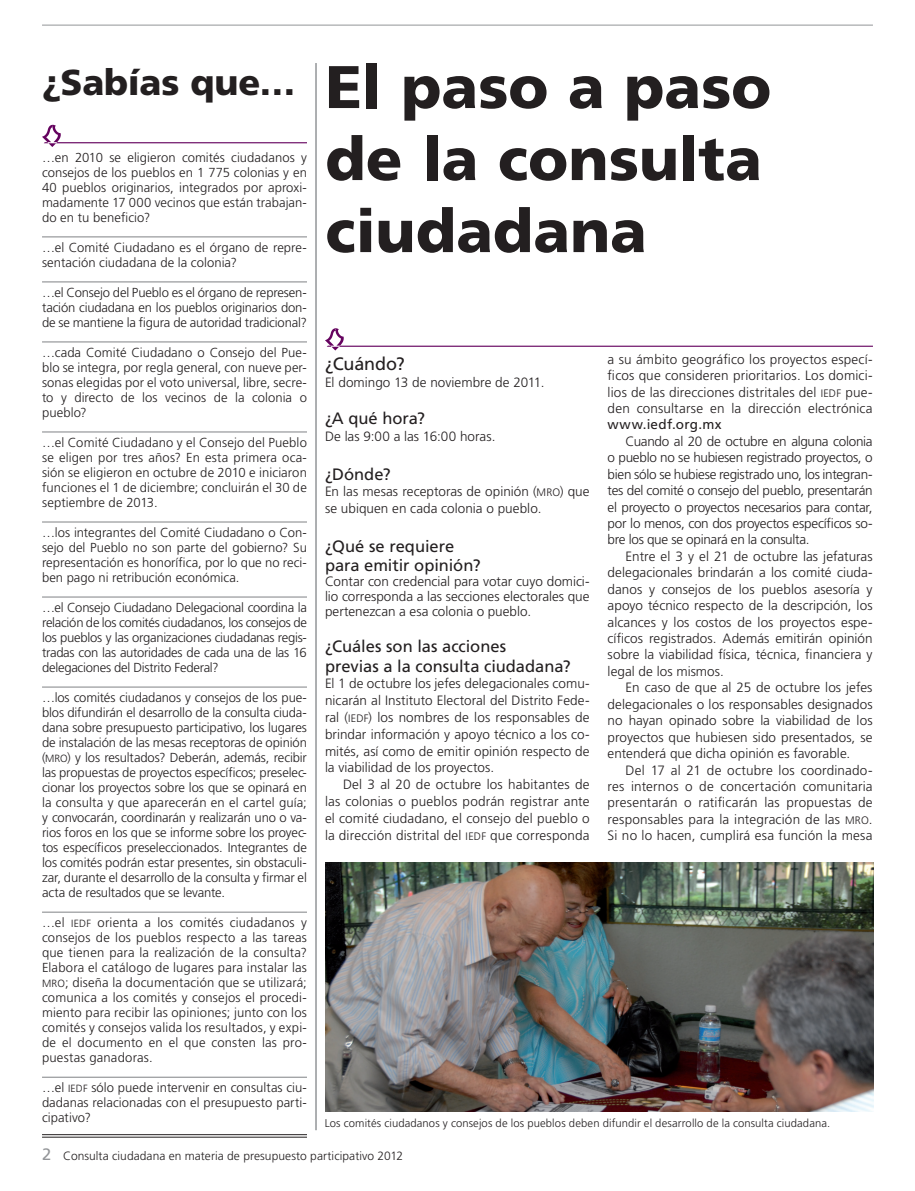
<style>
.page{position:relative;width:915px;height:1191px;background:#fff}
.page>*{position:absolute;margin:0;border:0;box-sizing:border-box;transform-origin:0 0}
.Título_3_columnas{font:900 60px/72px "Frutiger LT Std";color:#231f20}
.Título_3_columnas-2{font:900 36px "Frutiger LT Std";color:#231f20}
.Resumen_nota{font:18px "Frutiger LT Std";letter-spacing:-.005em;color:#231f20}
._2dos_titulos{font:16.5px/19.5px "Frutiger LT Std";color:#231f20}
.Folio_izquierda{font:16.5px "Frutiger LT Std";color:#939598}
.Parrafo_inicio{font:300 13.5px/16.4px "Frutiger LT Std";letter-spacing:.005em;color:#231f20;text-align:justify}
.recuadros{font:300 13.5px/15px "Frutiger LT Std";color:#231f20;text-align:justify}
.recuadros-2{font:300 13.05px/15px "Frutiger LT Std";color:#231f20;text-align:justify}
.Cornisa_izquierda{font:300 12px "Frutiger LT Std";letter-spacing:.005em;color:#231f20}
.Pie_de_foto{font:300 11.25px "Frutiger LT Std";letter-spacing:.01em;color:#231f20}
.s1{font-family:"Frutiger LT Std Light SC800";font-weight:400;font-size:10.5px}
.s2{font-family:"Frutiger LT Std Light SC800";font-weight:400;font-size:10.8px}
.s3{font-weight:400}
</style>
<div class="page">
<hr style="left:42px;top:25px;width:830px;height:1px;background:#939598">
<svg style="left:42px;top:125px;width:265px;height:22px"></svg>
<hr style="left:42px;top:237px;width:265px;height:1px;background:#808285">
<hr style="left:42px;top:282px;width:265px;height:1px;background:#808285">
<hr style="left:42px;top:342px;width:265px;height:1px;background:#808285">
<hr style="left:42px;top:432px;width:265px;height:1px;background:#808285">
<hr style="left:42px;top:522px;width:265px;height:1px;background:#808285">
<hr style="left:42px;top:597px;width:265px;height:1px;background:#808285">
<hr style="left:42px;top:687px;width:265px;height:1px;background:#808285">
<hr style="left:42px;top:912px;width:265px;height:1px;background:#808285">
<hr style="left:42px;top:1077px;width:265px;height:1px;background:#808285">
<hr style="left:42px;top:1134px;width:265px;height:1px;background:#231f20">
<hr style="left:42px;top:1136px;width:265px;height:1px;background:#231f20">
<svg style="left:325px;top:328px;width:547px;height:22px"></svg>
<hr style="left:315px;top:63px;width:1px;height:1067px;background:#939598">
<img style="left:325px;top:862px;width:548px;height:249px">
<p class="Título_3_columnas-2" style="left:42px;top:60px;width:255px">¿Sabías que…</p>
<p class="recuadros-2" style="left:42px;top:150px;width:266px">…en 2010 se eligieron comités ciudadanos y consejos de los pueblos en 1 775 colonias y en 40 pueblos originarios, integrados por aproxi&shy;madamente 17 000 vecinos que están trabajan&shy;do en tu beneficio?</p>
<p class="recuadros-2" style="left:42px;top:240px;width:266px">…el Comité Ciudadano es el órgano de repre&shy;sentación ciudadana de la colonia?</p>
<p class="recuadros-2" style="left:42px;top:285px;width:266px">…el Consejo del Pueblo es el órgano de represen&shy;tación ciudadana en los pueblos originarios don&shy;de se mantiene la figura de autoridad tradicional?</p>
<p class="recuadros-2" style="left:42px;top:345px;width:266px">…cada Comité Ciudadano o Consejo del Pue&shy;blo se integra, por regla general, con nueve per&shy;sonas elegidas por el voto universal, libre, secre&shy;to y directo de los vecinos de la colonia o pueblo?</p>
<p class="recuadros-2" style="left:42px;top:435px;width:266px">…el Comité Ciudadano y el Consejo del Pueblo se eligen por tres años? En esta primera oca&shy;sión se eligieron en octubre de 2010 e iniciaron funciones el 1 de diciembre; concluirán el 30 de septiembre de 2013.</p>
<p class="recuadros-2" style="left:42px;top:525px;width:266px">…los integrantes del Comité Ciudadano o Con&shy;sejo del Pueblo no son parte del gobierno? Su representación es honorífica, por lo que no reci&shy;ben pago ni retribución económica.</p>
<p class="recuadros-2" style="left:42px;top:600px;width:266px">…el Consejo Ciudadano Delegacional coordina la relación de los comités ciudadanos, los consejos de los pueblos y las organizaciones ciudadanas regis&shy;tradas con las autoridades de cada una de las 16 delegaciones del Distrito Federal?</p>
<p class="recuadros-2" style="left:42px;top:690px;width:266px">…los comités ciudadanos y consejos de los pue&shy;blos difundirán el desarrollo de la consulta ciuda&shy;dana sobre presupuesto participativo, los lugares de instalación de las mesas receptoras de opinión (<span class="s1">MRO</span>) y los resultados? Deberán, además, recibir las propuestas de proyectos específicos; preselec&shy;cionar los proyectos sobre los que se opinará en la consulta y que aparecerán en el cartel guía; y convocarán, coordinarán y realizarán uno o va&shy;rios foros en los que se informe sobre los proyec&shy;tos específicos preseleccionados. Integrantes de los comités podrán estar presentes, sin obstaculi&shy;zar, durante el desarrollo de la consulta y firmar el acta de resultados que se levante.</p>
<p class="recuadros-2" style="left:42px;top:915px;width:266px">…el <span class="s1">IEDF</span> orienta a los comités ciudadanos y consejos de los pueblos respecto a las tareas que tienen para la realización de la consulta?<br>Elabora el catálogo de lugares para instalar las <span class="s1">MRO</span>; diseña la documentación que se utilizará; comunica a los comités y consejos el procedi&shy;miento para recibir las opiniones; junto con los comités y consejos valida los resultados, y expi&shy;de el documento en el que consten las pro&shy;puestas ganadoras.</p>
<p class="recuadros-2" style="left:42px;top:1080px;width:266px">…el <span class="s1">IEDF</span> sólo puede intervenir en consultas ciu&shy;dadanas relacionadas con el presupuesto parti&shy;cipativo?</p>
<p class="Título_3_columnas" style="left:325px;top:51px;width:447px">El paso a paso de la consulta ciudadana</p>
<p class="Resumen_nota" style="left:325px;top:353px;width:81px">¿Cuándo?</p>
<p class="Parrafo_inicio" style="left:325px;top:374px;width:221px">El domingo 13 de noviembre de 2011.</p>
<p class="_2dos_titulos" style="left:325px;top:409px;width:102px">¿A qué hora?</p>
<p class="Parrafo_inicio" style="left:325px;top:428px;width:172px">De las 9:00 a las 16:00 horas.</p>
<p class="_2dos_titulos" style="left:325px;top:464px;width:67px">¿Dónde?</p>
<p class="Parrafo_inicio" style="left:325px;top:483px;width:266px">En las mesas receptoras de opinión (<span class="s2">MRO</span>) que se ubiquen en cada colonia o pueblo.</p>
<p class="_2dos_titulos" style="left:325px;top:536px;width:157px">¿Qué se requiere para emitir opinión?</p>
<p class="recuadros" style="left:325px;top:574px;width:266px">Contar con credencial para votar cuyo domici&shy;lio corresponda a las secciones electorales que pertenezcan a esa colonia o pueblo.</p>
<p class="_2dos_titulos" style="left:325px;top:637px;width:247px">¿Cuáles son las acciones<br>previas a la consulta ciudadana?</p>
<p class="Parrafo_inicio" style="left:325px;top:675px;width:266px;line-height:16.8px">El 1 de octubre los jefes delegacionales comu&shy;nicarán al Instituto Electoral del Distrito Fede&shy;ral (<span class="s2">IEDF</span>) los nombres de los responsables de brindar información y apoyo técnico a los co&shy;mités, así como de emitir opinión respecto de la viabilidad de los proyectos.</p>
<p class="Parrafo_inicio" style="left:325px;top:776px;width:266px;line-height:16.8px;text-indent:18px">Del 3 al 20 de octubre los habitantes de las colonias o pueblos podrán registrar ante el comité ciudadano, el consejo del pueblo o la dirección distrital del <span class="s2">IEDF</span> que corresponda</p>
<p class="Parrafo_inicio" style="left:607px;top:351px;width:266px">a su ámbito geográfico los proyectos especí&shy;ficos que consideren prioritarios. Los domici&shy;lios de las direcciones distritales del <span class="s2">IEDF</span> pue&shy;den consultarse en la dirección electrónica <span class="s3">www.iedf.org.mx</span></p>
<p class="Parrafo_inicio" style="left:607px;top:433px;width:266px;text-indent:18px">Cuando al 20 de octubre en alguna colonia o pueblo no se hubiesen registrado proyectos, o bien sólo se hubiese registrado uno, los integran&shy;tes del comité o consejo del pueblo, presentarán el proyecto o proyectos necesarios para contar, por lo menos, con dos proyectos específicos so&shy;bre los que se opinará en la consulta.</p>
<p class="Parrafo_inicio" style="left:607px;top:548px;width:266px;text-indent:18px">Entre el 3 y el 21 de octubre las jefaturas delegacionales brindarán a los comité ciuda&shy;danos y consejos de los pueblos asesoría y apoyo técnico respecto de la descripción, los alcances y los costos de los proyectos espe&shy;cíficos registrados. Además emitirán opinión sobre la viabilidad física, técnica, financiera y legal de los mismos.</p>
<p class="Parrafo_inicio" style="left:607px;top:679px;width:266px;text-indent:18px">En caso de que al 25 de octubre los jefes delegacionales o los responsables designados no hayan opinado sobre la viabilidad de los proyectos que hubiesen sido presentados, se entenderá que dicha opinión es favorable.</p>
<p class="Parrafo_inicio" style="left:607px;top:762px;width:266px;text-indent:18px">Del 17 al 21 de octubre los coordinado&shy;res internos o de concertación comunitaria presentarán o ratificarán las propuestas de responsables para la integración de las <span class="s2">MRO</span>.<br>Si no lo hacen, cumplirá esa función la mesa</p>
<p class="Pie_de_foto" style="left:324px;top:1116px;width:506px">Los comités ciudadanos y consejos de los pueblos deben difundir el desarrollo de la consulta ciudadana.</p>
<p class="Folio_izquierda" style="left:42px;top:1144px;width:11px">2</p>
<p class="Cornisa_izquierda" style="left:63px;top:1148px;width:341px">Consulta ciudadana en materia de presupuesto participativo 2012</p>
</div>
